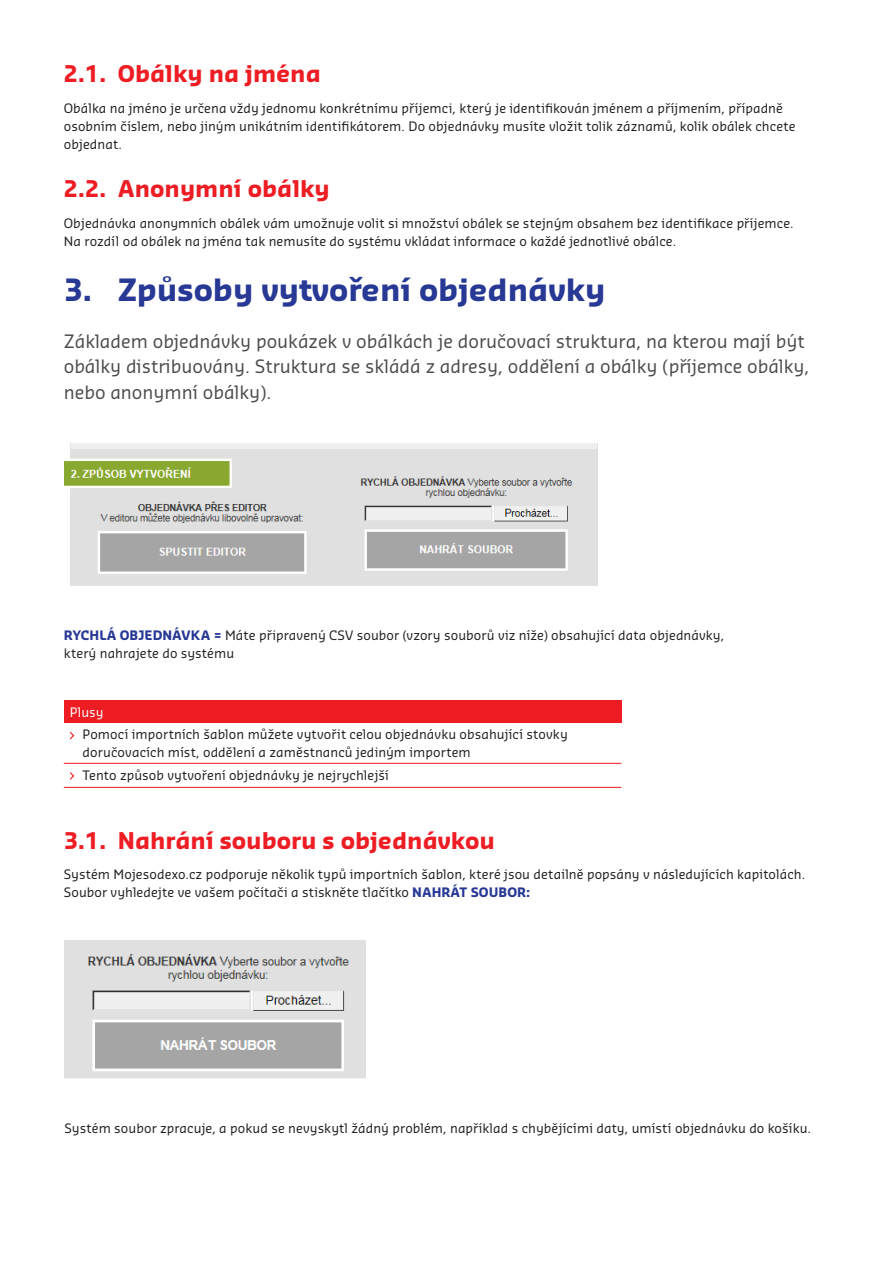
<style>
.page{position:relative;width:893px;height:1263px;background:#fff}
.page>*{position:absolute;margin:0;border:0;box-sizing:border-box;transform-origin:0 0}
.subheadline_1_-_BLUE{font:700 30px "Sansa Pro";color:#273895}
.subheadline_2_-_RED{font:700 22.5px "Sansa Pro";color:#ee1d23}
.perex{font:18px/25.5px "Sansa Pro";color:#4b4c4d}
.chleba{font:12.75px/18px "Sansa Pro";letter-spacing:.01em;color:#231f20}
.chleba-2{font:12.75px "Sansa Pro";color:#fff}
.s1{font-weight:700;color:#273895}
</style>
<div class="page">
<img style="left:65px;top:443px;width:533px;height:143px">
<div style="left:64px;top:701px;width:557px;height:22px;background:#ee1d23"></div>
<hr style="left:64px;top:763px;width:557px;height:1px;background:#ee1d23">
<hr style="left:64px;top:787px;width:557px;height:1px;background:#ee1d23">
<svg style="left:70px;top:732px;width:5px;height:8px"></svg>
<svg style="left:70px;top:772px;width:5px;height:8px"></svg>
<img style="left:65px;top:941px;width:301px;height:138px">
<p class="subheadline_2_-_RED" style="left:64px;top:59px;width:259px">2.1. Obálky na jména</p>
<p class="chleba" style="left:64px;top:99px;width:733px">Obálka na jméno je určena vždy jednomu konkrétnímu příjemci, který je identifikován jménem a příjmením, případně osobním číslem, nebo jiným unikátním identifikátorem. Do objednávky musíte vložit tolik záznamů, kolik obálek chcete objednat.</p>
<p class="subheadline_2_-_RED" style="left:64px;top:174px;width:268px">2.2. Anonymní obálky</p>
<p class="chleba" style="left:64px;top:213px;width:731px">Objednávka anonymních obálek vám umožnuje volit si množství obálek se stejným obsahem bez identifikace příjemce.<br>Na rozdíl od obálek na jména tak nemusíte do systému vkládat informace o každé jednotlivé obálce.</p>
<p class="subheadline_1_-_BLUE" style="left:64px;top:270px;width:543px">3. Způsoby vytvoření objednávky</p>
<p class="perex" style="left:64px;top:328px;width:747px">Základem objednávky poukázek v obálkách je doručovací struktura, na kterou mají být obálky distribuovány. Struktura se skládá z adresy, oddělení a obálky (příjemce obálky, nebo anonymní obálky).</p>
<p class="chleba" style="left:64px;top:625px;width:662px"><span class="s1">RYCHLÁ OBJEDNÁVKA =</span> Máte připravený CSV soubor (vzory souborů viz níže) obsahující data objednávky, který nahrajete do systému</p>
<p class="chleba-2" style="left:70px;top:704px;width:35px">Plusy</p>
<p class="chleba" style="left:83px;top:725px;width:487px">Pomocí importních šablon můžete vytvořit celou objednávku obsahující stovky doručovacích míst, oddělení a zaměstnanců jediným importem</p>
<p class="chleba" style="left:83px;top:765px;width:308px">Tento způsob vytvoření objednávky je nejrychlejší</p>
<p class="subheadline_2_-_RED" style="left:64px;top:825px;width:433px">3.1. Nahrání souboru s objednávkou</p>
<p class="chleba" style="left:64px;top:865px;width:743px">Systém Mojesodexo.cz podporuje několik typů importních šablon, které jsou detailně popsány v následujících kapitolách.</p>
<p class="chleba" style="left:64px;top:883px;width:468px">Soubor vyhledejte ve vašem počítači a stiskněte tlačítko <span class="s1">NAHRÁT SOUBOR:</span></p>
<p class="chleba" style="left:65px;top:1119px;width:748px">Systém soubor zpracuje, a pokud se nevyskytl žádný problém, například s chybějícími daty, umístí objednávku do košíku.</p>
</div>
